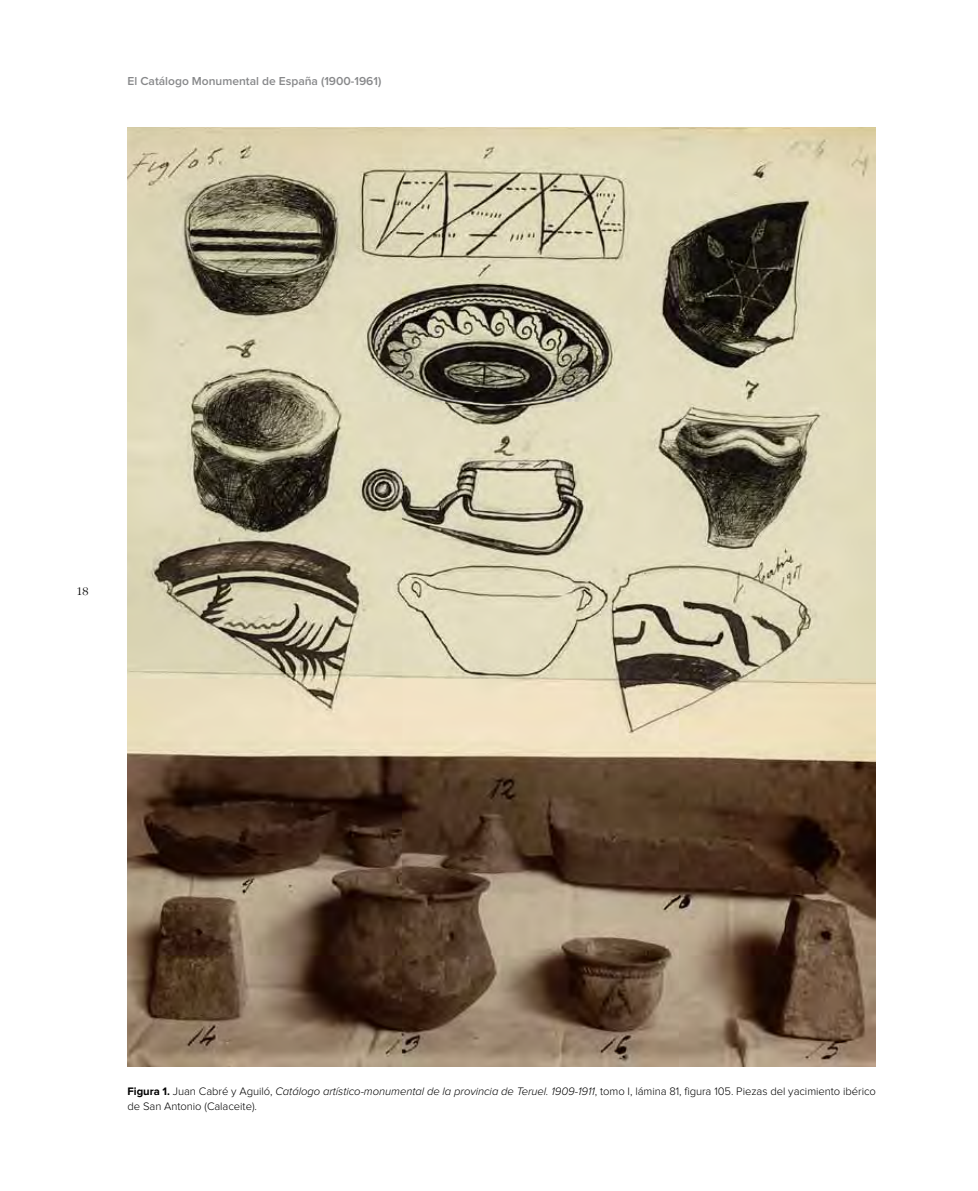
<style>
.page{position:relative;width:978px;height:1191px;background:#fff}
.page>*{position:absolute;margin:0;border:0;box-sizing:border-box;transform-origin:0 0}
.t1{font:600 12px "Proxima Nova";color:#87888a}
.t2{font:300 12px "ITC Garamond Std";color:#000}
.t3{font:300 11.25px/15px "Proxima Nova";letter-spacing:-.005em;color:#000}
.s1{font-weight:700}
.s2{font-style:italic}
</style>
<div class="page">
<img style="left:128px;top:128px;width:748px;height:938px">
<p class="t1" style="left:128px;top:76px;width:255px">El Catálogo Monumental de España (1900-1961)</p>
<p class="t2" style="left:77px;top:585px;width:13px">18</p>
<p class="t3" style="left:128px;top:1083px;width:750px"><span class="s1">Figura 1.</span> Juan Cabré y Aguiló, <span class="s2">Catálogo artístico-monumental de la provincia de Teruel. 1909-1911</span>, tomo I, lámina 81, figura 105. Piezas del yacimiento ibérico de San Antonio (Calaceite).</p>
</div>
